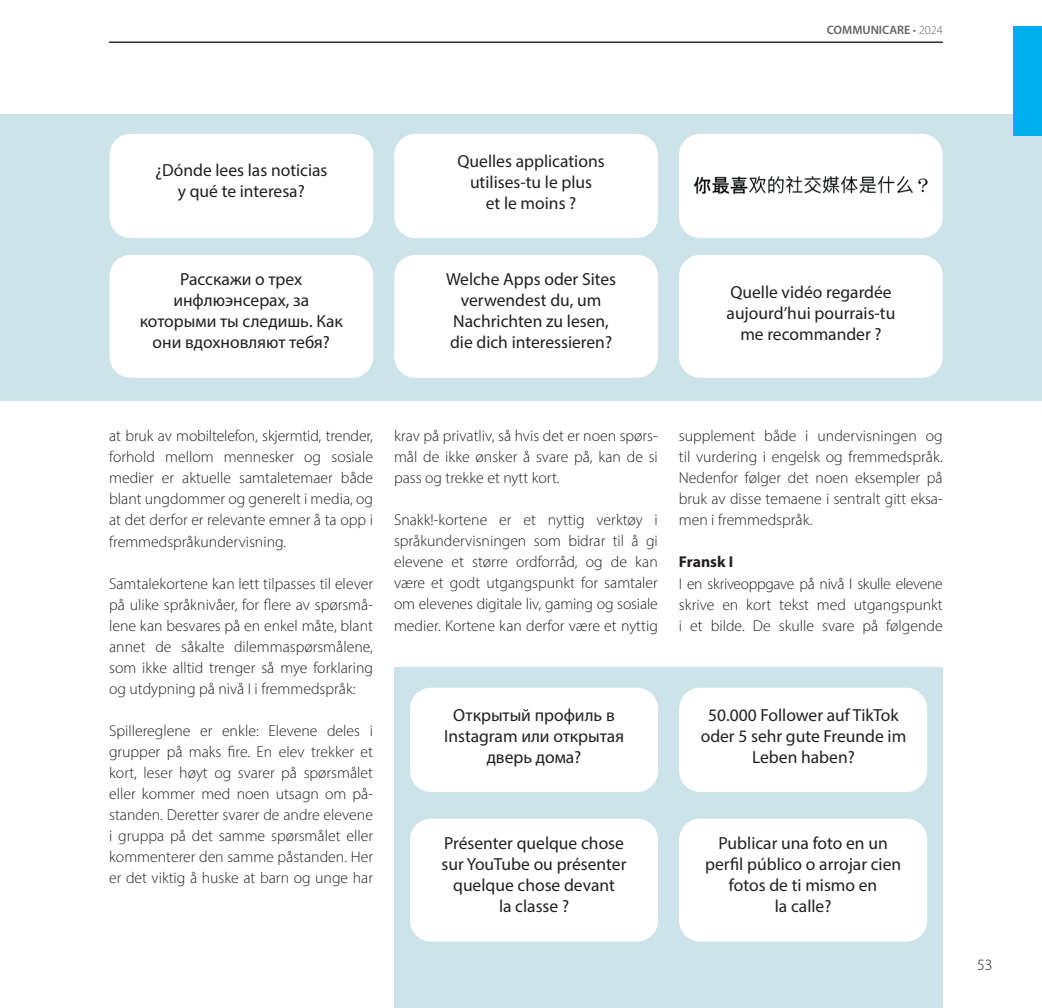
<style>
.page{position:relative;width:1042px;height:1008px;background:#fff}
.page>*{position:absolute;margin:0;border:0;box-sizing:border-box;transform-origin:0 0}
.t1{font:17.5px/21px "Myriad Pro";color:#231f20;text-align:center}
.t2{font:300 15.75px/21px "Myriad Pro";color:#231f20;text-align:justify}
.t3{font:700 15.75px "Myriad Pro";color:#231f20}
.t4{font:600 12.25px "Myriad Pro";color:#636366}
.s1{font-weight:300}
</style>
<div class="page">
<div style="left:394px;top:667px;width:549px;height:340px;background:#cce4e9"></div>
<hr style="left:109px;top:42px;width:834px;height:1px;background:#231f20">
<div style="left:0;top:115px;width:1042px;height:286px;background:#cce4e9"></div>
<div style="left:110px;top:134px;width:263px;height:104px;background:#fff;border-radius:21px"></div>
<div style="left:110px;top:255px;width:263px;height:122px;background:#fff;border-radius:21px"></div>
<div style="left:394px;top:134px;width:264px;height:104px;background:#fff;border-radius:21px"></div>
<div style="left:394px;top:255px;width:264px;height:122px;background:#fff;border-radius:21px"></div>
<div style="left:679px;top:134px;width:263px;height:104px;background:#fff;border-radius:21px"></div>
<div style="left:679px;top:255px;width:263px;height:122px;background:#fff;border-radius:21px"></div>
<div style="left:410px;top:687px;width:248px;height:104px;background:#fff;border-radius:21px"></div>
<div style="left:410px;top:818px;width:248px;height:123px;background:#fff;border-radius:21px"></div>
<div style="left:679px;top:687px;width:248px;height:104px;background:#fff;border-radius:21px"></div>
<div style="left:679px;top:818px;width:248px;height:123px;background:#fff;border-radius:21px"></div>
<div style="left:1014px;top:26px;width:28px;height:110px;background:#00aeef"></div>
<img style="left:693px;top:175px;width:235px;height:20px">
<p class="t4" style="left:827px;top:24px;width:117px">COMMUNICARE <span class="s1">• 2024</span></p>
<p class="t1" style="left:155px;top:159px;width:174px">¿Dónde lees las noticias y qué te interesa?</p>
<p class="t1" style="left:140px;top:268px;width:205px">Расскажи о трех инфлюэнсерах, за которыми ты следишь. Как они вдохновляют тебя?</p>
<p class="t1" style="left:457px;top:151px;width:149px">Quelles applications utilises-tu le plus<br>et le moins ?</p>
<p class="t1" style="left:446px;top:268px;width:172px">Welche Apps oder Sites verwendest du, um<br>Nachrichten zu lesen, die dich interessieren?</p>
<p class="t1" style="left:726px;top:281px;width:170px">Quelle vidéo regardée aujourd’hui pourrais-tu me recommander ?</p>
<p class="t2" style="left:109px;top:425px;width:265px">at bruk av mobiltelefon, skjermtid, trender, forhold mellom mennesker og sosiale medier er aktuelle samtaletemaer både blant ungdommer og generelt i media, og at det derfor er relevante emner å ta opp i fremmedspråkundervisning.</p>
<p class="t2" style="left:109px;top:572px;width:265px">Samtalekortene kan lett tilpasses til elever på ulike språknivåer, for flere av spørsmå&shy;lene kan besvares på en enkel måte, blant annet de såkalte dilemmaspørsmålene, som ikke alltid trenger så mye forklaring og utdypning på nivå I i fremmedspråk:</p>
<p class="t2" style="left:109px;top:719px;width:265px">Spillereglene er enkle: Elevene deles i grupper på maks fire. En elev trekker et kort, leser høyt og svarer på spørsmålet eller kommer med noen utsagn om på&shy;standen. Deretter svarer de andre elevene i gruppa på det samme spørsmålet eller kommenterer den samme påstanden. Her er det viktig å huske at barn og unge har</p>
<p class="t2" style="left:394px;top:425px;width:265px">krav på privatliv, så hvis det er noen spørs&shy;mål de ikke ønsker å svare på, kan de si pass og trekke et nytt kort.</p>
<p class="t2" style="left:394px;top:509px;width:265px">Snakk!-kortene er et nyttig verktøy i språkundervisningen som bidrar til å gi elevene et større ordforråd, og de kan være et godt utgangspunkt for samtaler om elevenes digitale liv, gaming og sosiale medier. Kortene kan derfor være et nyttig</p>
<p class="t1" style="left:444px;top:704px;width:181px">Открытый профиль в<br>Instagram или открытая дверь дома?</p>
<p class="t1" style="left:442px;top:832px;width:186px">Présenter quelque chose sur YouTube ou présenter quelque chose devant<br>la classe ?</p>
<p class="t2" style="left:679px;top:425px;width:265px">supplement både i undervisningen og til vurdering i engelsk og fremmedspråk.<br>Nedenfor følger det noen eksempler på bruk av disse temaene i sentralt gitt eksa&shy;men i fremmedspråk.</p>
<p class="t3" style="left:679px;top:553px;width:56px">Fransk I</p>
<p class="t2" style="left:679px;top:572px;width:265px">I en skriveoppgave på nivå I skulle elevene skrive en kort tekst med utgangspunkt i et bilde. De skulle svare på følgende</p>
<p class="t1" style="left:701px;top:704px;width:207px">50.000 Follower auf TikTok oder 5 sehr gute Freunde im<br>Leben haben?</p>
<p class="t1" style="left:705px;top:832px;width:198px">Publicar una foto en un perfil público o arrojar cien fotos de ti mismo en<br>la calle?</p>
<p class="t2" style="left:977px;top:953px;width:17px">53</p>
</div>
